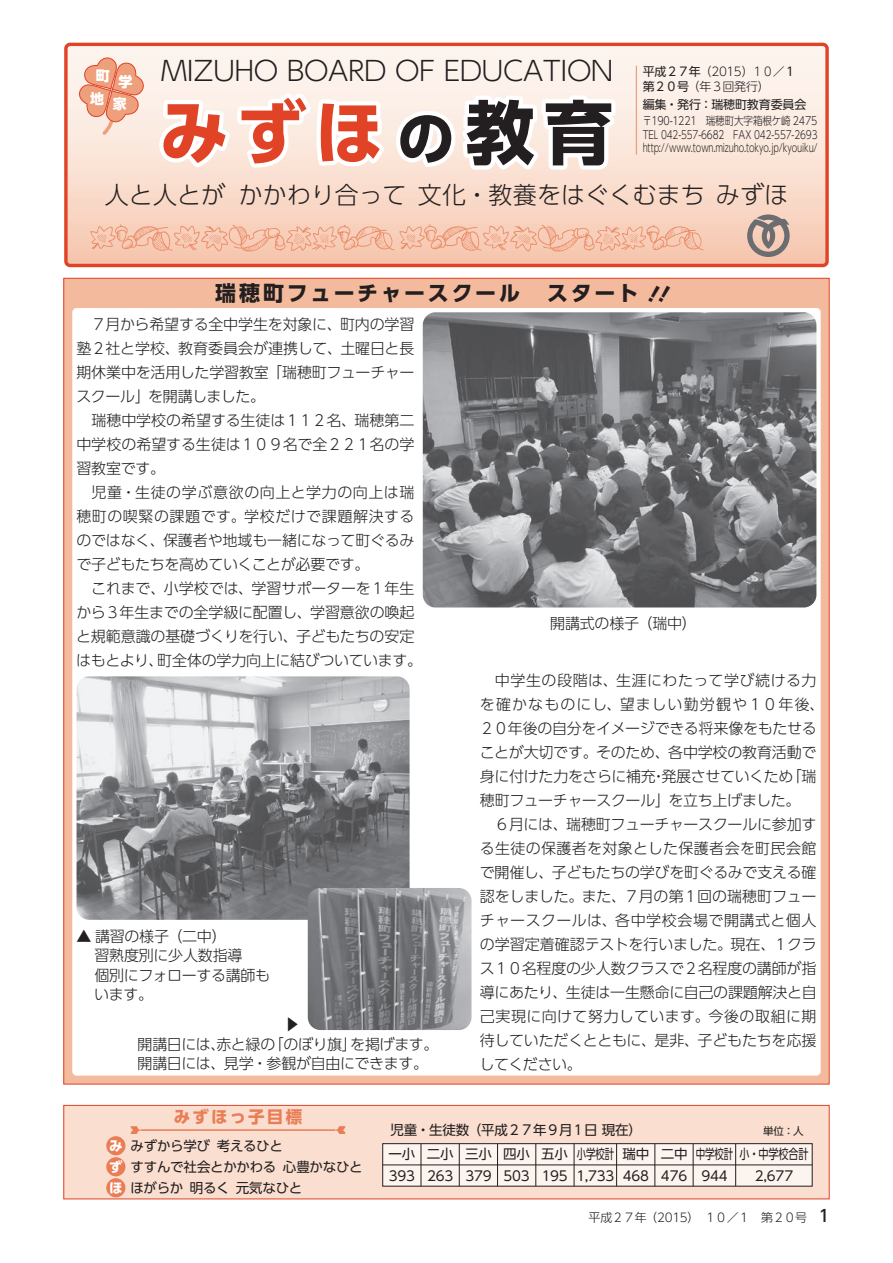
<style>
.page{position:relative;width:893px;height:1263px;background:#fff}
.page>*{position:absolute;margin:0;border:0;box-sizing:border-box;transform-origin:0 0}
.t1{font:300 27px "UD Shin Go Pro";letter-spacing:-.02em;color:#231f20}
.t2{font:300 24px "UD Shin Go Pro";letter-spacing:.005em;color:#231f20}
.t3{font:700 21px "UD Shin Go Pro";letter-spacing:.125em;color:#231f20}
.t4{font:700 16.5px "UD Shin Go Pro";letter-spacing:.135em;color:#e97d56}
.t5{font:300 15px/24px "UD Shin Go Pro";letter-spacing:-.015em;color:#231f20}
.t6{font:15px "Koz Go Pr 6 N";color:#231f20}
.t7{font:800 13.95px/22.6px "UD Shin Go Pro";color:#fff;text-align:center}
.t8{font:13.5px/21px "UD Shin Go Pro";letter-spacing:-.015em;color:#231f20}
.t9{font:13.5px "UD Shin Go Pro";letter-spacing:-.035em;color:#231f20}
.t10{font:300 12px/15px "UD Shin Go Pro";letter-spacing:-.04em;color:#231f20}
.t11{font:12px "UD Shin Go Pro";letter-spacing:-.01em;color:#231f20}
.t12{font:300 11.25px/13.5px "UD Shin Go Pro";letter-spacing:-.015em;color:#231f20;text-align:justify;scale:.85 1}
.t13{font:10.5px "UD Shin Go Pro";color:#231f20}
.s1{font-weight:400}
.s2{font-family:"Koz Go Pr 6 N";font-weight:400}
.s3{font-weight:700;color:#fff}
.s4{font-weight:500;font-size:16.5px}
</style>
<div class="page">
<svg style="left:68px;top:47px;width:757px;height:216px;background:#fae2d5"></svg>
<div style="left:64px;top:43px;width:765px;height:224px;border:3px solid #e04326;border-radius:4px"></div>
<div style="left:64px;top:278px;width:765px;height:806px;background:#f4ba9e"></div>
<div style="left:72px;top:308px;width:749px;height:767px;background:#fff;border-radius:4px"></div>
<div style="left:64px;top:1105px;width:765px;height:94px;background:#fadecf"></div>
<div style="left:63px;top:1105px;width:766px;height:94px;border:1px solid #e04326"></div>
<div style="left:106px;top:1136px;width:19px;height:19px;background:#e97d56;border-radius:50%"></div>
<div style="left:106px;top:1157px;width:19px;height:19px;background:#e97d56;border-radius:50%"></div>
<div style="left:106px;top:1178px;width:19px;height:19px;background:#e97d56;border-radius:50%"></div>
<hr style="left:141px;top:1129px;width:194px;height:2px;background:#e97d56">
<svg style="left:334px;top:1126px;width:11px;height:8px"></svg>
<svg style="left:131px;top:1126px;width:11px;height:8px"></svg>
<svg style="left:78px;top:56px;width:67px;height:82px;background:#f3bda7"></svg>
<hr style="left:636px;top:66px;width:1px;height:89px;background:#ee9f7c">
<div style="left:383px;top:1144px;width:429px;height:42px;background:#fcf4ee"></div>
<svg style="left:90px;top:224px;width:614px;height:28px;background:#f4c0a8"></svg>
<svg style="left:747px;top:214px;width:43px;height:43px;background:#b19d94"></svg>
<div style="left:382px;top:1143px;width:431px;height:43px;border:1px solid #231f20"></div>
<hr style="left:383px;top:1165px;width:429px;height:1px;background:#231f20">
<hr style="left:421px;top:1144px;width:1px;height:42px;background:#231f20">
<hr style="left:655px;top:1144px;width:1px;height:42px;background:#231f20">
<hr style="left:459px;top:1144px;width:1px;height:42px;background:#231f20">
<hr style="left:497px;top:1144px;width:1px;height:42px;background:#231f20">
<hr style="left:735px;top:1144px;width:1px;height:42px;background:#231f20">
<hr style="left:693px;top:1144px;width:1px;height:42px;background:#231f20">
<hr style="left:536px;top:1144px;width:1px;height:42px;background:#231f20">
<hr style="left:574px;top:1144px;width:1px;height:42px;background:#231f20">
<hr style="left:616px;top:1144px;width:1px;height:42px;background:#231f20">
<svg style="left:155px;top:86px;width:469px;height:92px"></svg>
<img style="left:423px;top:312px;width:393px;height:295px">
<img style="left:77px;top:676px;width:333px;height:244px">
<img style="left:308px;top:888px;width:163px;height:142px">
<p class="t7" style="left:90px;top:67px;width:44px">町 学地 家</p>
<h1 class="t1" style="left:161px;top:49px;width:454px">MIZUHO BOARD OF EDUCATION</h1>
<p class="t10" style="left:643px;top:64px;width:155px"><span class="s1">平成２７年</span>（2015）１０<span class="s1">／１第２０号</span>（年３回発行）</p>
<p class="t11" style="left:643px;top:95px;width:165px">編集・発行：瑞穂町教育委員会</p>
<p class="t12" style="left:642px;top:114px;width:208px">〒190-1221　瑞穂町大字箱根ケ崎 2475<br>TEL 042-557-6682 FAX 042-557-2693 http://www.town.mizuho.tokyo.jp/kyouiku/</p>
<h2 class="t2" style="left:105px;top:175px;width:685px">人と人とがかかわり合って文化・教養をはぐくむまちみずほ</h2>
<h3 class="t3" style="left:215px;top:276px;width:425px">瑞穂町フューチャースクール　スタート</h3>
<p class="t5" style="left:76px;top:311px;width:347px">　７月から希望する全中学生を対象に、町内の学習塾２社と学校、教育委員会が連携して、土曜日と長期休業中を活用した学習教室「瑞穂町フューチャースクール」を開講しました。<br>　瑞穂中学校の希望する生徒は１１２名、瑞穂第二中学校の希望する生徒は１０９名で全２２１名の学習教室です。<br>　児童・生徒の学ぶ意欲の向上と学力の向上は瑞穂町の喫緊の課題です。学校だけで課題解決するのではなく、保護者や地域も一緒になって町ぐるみで子どもたちを高めていくことが必要です。<br>　これまで、小学校では、学習サポーターを１年生から３年生までの全学級に配置し、学習意欲の喚起と規範意識の基礎づくりを行い、子どもたちの安定はもとより、町全体の学力向上に結びついています。</p>
<p class="t5" style="left:550px;top:611px;width:148px">開講式の様子（瑞中）</p>
<p class="t5" style="left:94px;top:925px;width:177px;line-height:19.5px;text-indent:-18px"><span class="s2">▲</span> 講習の様子（二中）<br>習熟度別に少人数指導<br>個別にフォローする講師もいます。</p>
<p class="t6" style="left:285px;top:1016px;width:16px">▶</p>
<p class="t5" style="left:138px;top:1033px;width:302px;line-height:19.5px">開講日には、赤と緑の「のぼり旗」を掲げます。開講日には、見学・参観が自由にできます。</p>
<p class="t5" style="left:479px;top:667px;width:346px">　中学生の段階は、生涯にわたって学び続ける力を確かなものにし、望ましい勤労観や１０年後、<br>２０年後の自分をイメージできる将来像をもたせることが大切です。そのため、各中学校の教育活動で身に付けた力をさらに補充・発展させていくため「瑞穂町フューチャースクール」を立ち上げました。<br>　６月には、瑞穂町フューチャースクールに参加する生徒の保護者を対象とした保護者会を町民会館で開催し、子どもたちの学びを町ぐるみで支える確認をしました。また、７月の第１回の瑞穂町フューチャースクールは、各中学校会場で開講式と個人の学習定着確認テストを行いました。現在、１クラス１０名程度の少人数クラスで２名程度の講師が指導にあたり、生徒は一生懸命に自己の課題解決と自己実現に向けて努力しています。今後の取組に期待していただくとともに、是非、子どもたちを応援してください。</p>
<p class="t4" style="left:174px;top:1103px;width:130px">みずほっ子目標</p>
<p class="t8" style="left:109px;top:1134px;width:255px"><span class="s3">み</span>みずから学び考えるひと<br><span class="s3">ず</span>すすんで社会とかかわる心豊かなひと<span class="s3">ほ</span>ほがらか明るく元気なひと</p>
<p class="t9" style="left:390px;top:1119px;width:253px">児童・生徒数（平成２７年９月１日現在）</p>
<p class="t13" style="left:763px;top:1122px;width:42px">単位：人</p>
<p class="t8" style="left:388px;top:1143px;width:422px">一小 二小 三小 四小 五小 小学校計 瑞中 二中 中学校計 小・中学校合計<br>393 263 379 503 195 1,733 468 476 944</p>
<p class="t8" style="left:755px;top:1164px;width:40px">2,677</p>
<p class="t10" style="left:589px;top:1209px;width:243px">平成２７年（2015）　１０／１　第２０号　<span class="s4">1</span></p>
</div>
